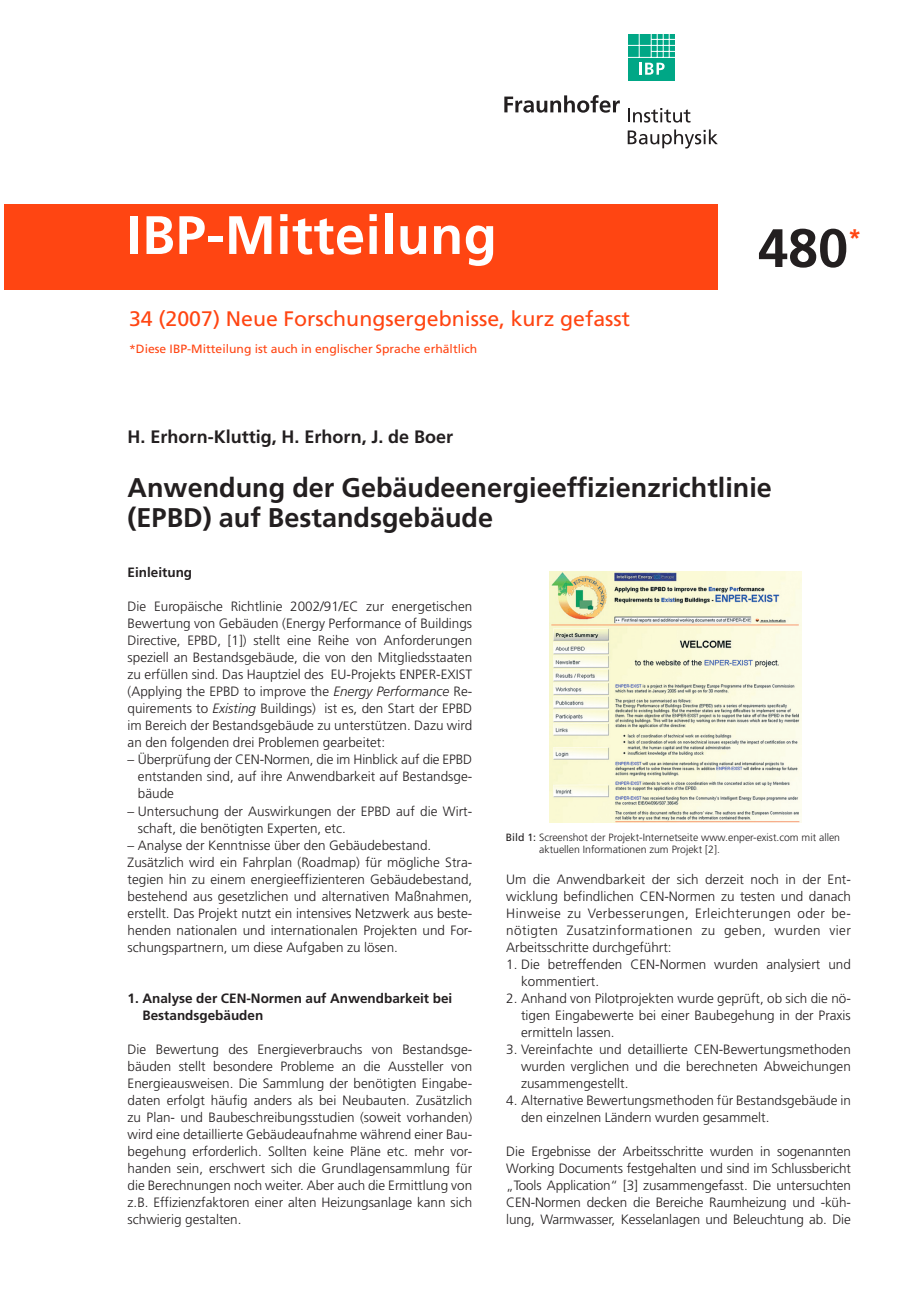
<style>
.page{position:relative;width:919px;height:1289px;background:#fff}
.page>*{position:absolute;margin:0;border:0;box-sizing:border-box;transform-origin:0 0}
.t1{font:700 54px "Frutiger";letter-spacing:.01em;color:#fff}
.t2{font:700 54px "Frutiger LT Std";color:#231f20}
.t3{font:700 27px/30px "Frutiger LT Std";color:#231f20}
.t4{font:700 24px "Frutiger LT Std";color:#ff4512}
.t5{font:21px "Frutiger LT Std";color:#ff4512}
.t6{font:700 18px "Frutiger LT Std";color:#231f20}
.t7{font:300 13.5px/17px "Frutiger LT Std";color:#231f20;text-align:justify}
.t8{font:700 13.5px/17px "Frutiger LT Std";color:#231f20}
.t9{font:12px "Frutiger LT Std";color:#ff4512}
.t10{font:300 10.5px/12px "Frutiger LT Std";color:#231f20}
.s1{font-style:italic}
.s2{font-weight:400}
</style>
<div class="page">
<svg style="left:627px;top:129px;width:90px;height:19px"></svg>
<svg style="left:628px;top:108px;width:62px;height:15px"></svg>
<svg style="left:504px;top:95px;width:115px;height:18px"></svg>
<div style="left:627px;top:34px;width:47px;height:47px;background:#00a786"></div>
<hr style="left:626px;top:57px;width:49px;height:1px;background:#fff">
<hr style="left:626px;top:45px;width:49px;height:1px;background:#fff">
<svg style="left:638px;top:34px;width:1px;height:23px"></svg>
<svg style="left:650px;top:34px;width:25px;height:23px"></svg>
<svg style="left:639px;top:63px;width:25px;height:12px"></svg>
<div style="left:4px;top:204px;width:713px;height:85px;background:#ff4512"></div>
<img style="left:550px;top:571px;width:251px;height:251px">
<h1 class="t1" style="left:127px;top:203px;width:372px">IBP-Mitteilung</h1>
<h3 class="t5" style="left:129px;top:307px;width:502px">34 (2007) Neue Forschungsergebnisse, kurz gefasst</h3>
<p class="t9" style="left:129px;top:341px;width:350px">*Diese IBP-Mitteilung ist auch in englischer Sprache erhältlich</p>
<h3 class="t6" style="left:128px;top:426px;width:327px">H. Erhorn-Kluttig, H. Erhorn, J. de Boer</h3>
<h1 class="t2" style="left:758px;top:216px;width:92px">480</h1>
<h3 class="t4" style="left:848px;top:223px;width:15px">*</h3>
<h2 class="t3" style="left:128px;top:472px;width:645px">Anwendung der Gebäudeenergieeffizienzrichtlinie (EPBD) auf Bestandsgebäude</h2>
<p class="t8" style="left:128px;top:564px;width:66px">Einleitung</p>
<p class="t7" style="left:128px;top:598px;width:346px">Die Europäische Richtlinie 2002/91/EC zur energetischen Bewertung von Gebäuden (Energy Performance of Buildings Directive, EPBD, [1]) stellt eine Reihe von Anforderungen speziell an Bestandsgebäude, die von den Mitgliedsstaaten zu erfüllen sind. Das Hauptziel des EU-Projekts ENPER-EXIST (Applying the EPBD to improve the <span class="s1">Energy Performance</span> Re&shy;quirements to <span class="s1">Existing</span> Buildings) ist es, den Start der EPBD im Bereich der Bestandsgebäude zu unterstützen. Dazu wird an den folgenden drei Problemen gearbeitet:</p>
<p class="t7" style="left:138px;top:751px;width:336px;text-indent:-10px">– Überprüfung der CEN-Normen, die im Hinblick auf die EPBD entstanden sind, auf ihre Anwendbarkeit auf Bestandsge&shy;bäude</p>
<p class="t7" style="left:138px;top:802px;width:336px;text-indent:-10px">– Untersuchung der Auswirkungen der EPBD auf die Wirt&shy;schaft, die benötigten Experten, etc.</p>
<p class="t7" style="left:128px;top:836px;width:346px;text-align:left">– Analyse der Kenntnisse über den Gebäudebestand.<br>Zusätzlich wird ein Fahrplan (Roadmap) für mögliche Stra&shy;tegien hin zu einem energieeffizienteren Gebäudebestand, bestehend aus gesetzlichen und alternativen Maßnahmen, erstellt. Das Projekt nutzt ein intensives Netzwerk aus beste&shy;henden nationalen und internationalen Projekten und For&shy;schungspartnern, um diese Aufgaben zu lösen.</p>
<p class="t8" style="left:142px;top:989px;width:311px;text-indent:-15px">1. Analyse der CEN-Normen auf Anwendbarkeit bei<br>Bestandsgebäuden</p>
<p class="t7" style="left:128px;top:1040px;width:346px">Die Bewertung des Energieverbrauchs von Bestandsge&shy;bäuden stellt besondere Probleme an die Aussteller von Energieausweisen. Die Sammlung der benötigten Eingabe&shy;daten erfolgt häufig anders als bei Neubauten. Zusätzlich zu Plan- und Baubeschreibungsstudien (soweit vorhanden) wird eine detaillierte Gebäudeaufnahme während einer Bau&shy;begehung erforderlich. Sollten keine Pläne etc. mehr vor&shy;handen sein, erschwert sich die Grundlagensammlung für die Berechnungen noch weiter. Aber auch die Ermittlung von z.B. Effizienzfaktoren einer alten Heizungsanlage kann sich schwierig gestalten.</p>
<p class="t10" style="left:539px;top:831px;width:302px;text-indent:-33px"><span class="s2">Bild 1:</span> Screenshot der Projekt-Internetseite www.enper-exist.com mit allen aktuellen Informationen zum Projekt [2].</p>
<p class="t7" style="left:506px;top:870px;width:346px">Um die Anwendbarkeit der sich derzeit noch in der Ent&shy;wicklung befindlichen CEN-Normen zu testen und danach Hinweise zu Verbesserungen, Erleichterungen oder be&shy;nötigten Zusatzinformationen zu geben, wurden vier Arbeitsschritte durchgeführt:</p>
<p class="t7" style="left:521px;top:955px;width:331px;text-indent:-15px">1. Die betreffenden CEN-Normen wurden analysiert und kommentiert.</p>
<p class="t7" style="left:521px;top:989px;width:331px;text-indent:-15px">2. Anhand von Pilotprojekten wurde geprüft, ob sich die nö&shy;tigen Eingabewerte bei einer Baubegehung in der Praxis ermitteln lassen.</p>
<p class="t7" style="left:521px;top:1040px;width:331px;text-indent:-15px">3. Vereinfachte und detaillierte CEN-Bewertungsmethoden wurden verglichen und die berechneten Abweichungen zusammengestellt.</p>
<p class="t7" style="left:521px;top:1091px;width:331px;text-indent:-15px">4. Alternative Bewertungsmethoden für Bestandsgebäude in den einzelnen Ländern wurden gesammelt.</p>
<p class="t7" style="left:506px;top:1142px;width:346px">Die Ergebnisse der Arbeitsschritte wurden in sogenannten Working Documents festgehalten und sind im Schlussbericht „Tools Application“ [3] zusammengefasst. Die untersuchten CEN-Normen decken die Bereiche Raumheizung und -küh&shy;lung, Warmwasser, Kesselanlagen und Beleuchtung ab. Die</p>
</div>
